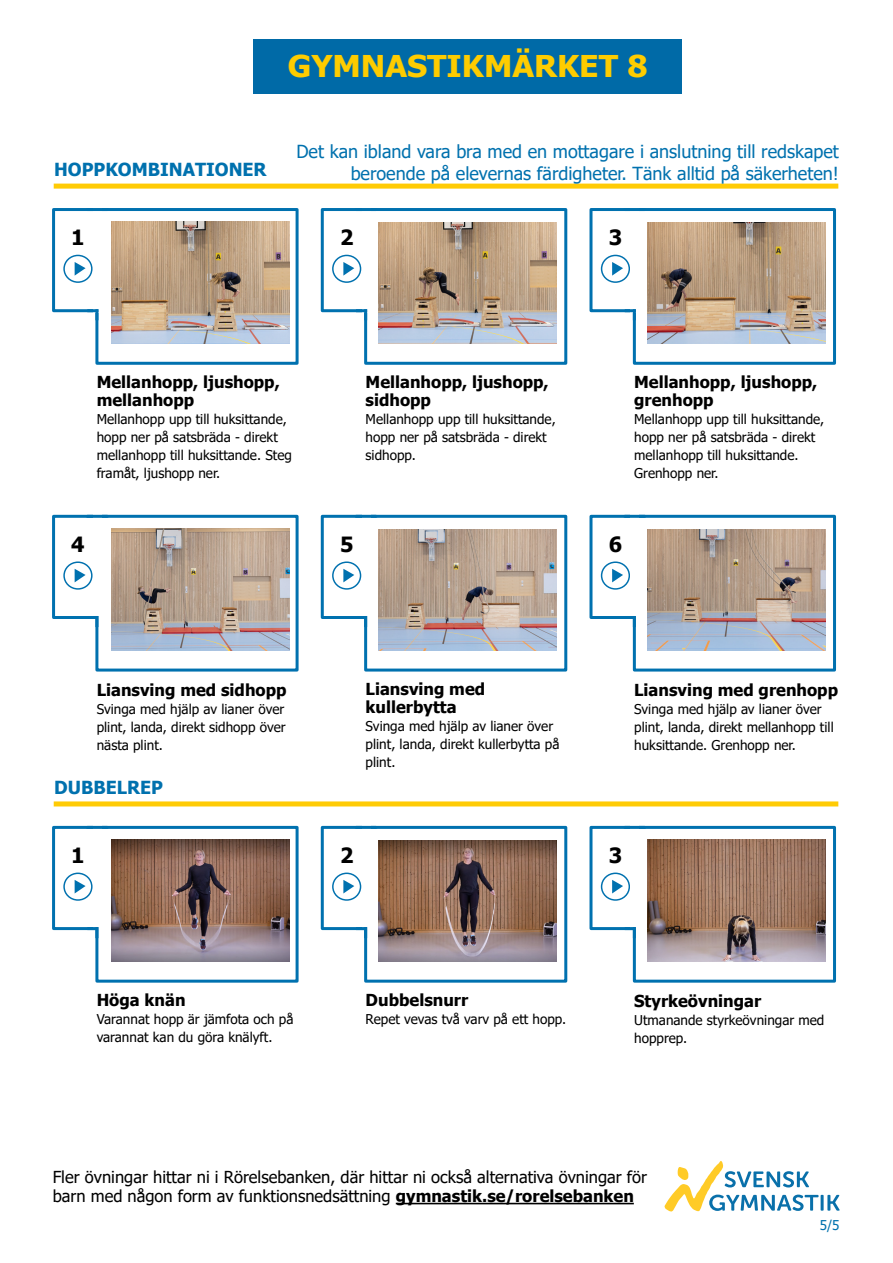
<style>
.page{position:relative;width:893px;height:1263px;background:#fff}
.page>*{position:absolute;margin:0;border:0;box-sizing:border-box;transform-origin:0 0}
.t1{font:700 30px "Tahoma";color:#fecc00;scale:1.06 1}
.t2{font:700 21px "Tahoma";color:#000}
.t3{font:18px/21.6px "Tahoma";color:#0071ae;text-align:right}
.t4{font:700 18px "Tahoma";color:#0071ae}
.t5{font:700 16.5px/18px "Tahoma";color:#000}
.t6{font:16.5px/19.8px "Tahoma";color:#000}
.t7{font:13.5px/18px "Tahoma";color:#000}
.t8{font:13.5px "Tahoma";color:#0071ae}
.s1{font-weight:700}
</style>
<div class="page">
<div style="left:253px;top:39px;width:429px;height:54px;background:#006aa7"></div>
<div style="left:54px;top:184px;width:784px;height:5px;background:#ffcb05"></div>
<div style="left:54px;top:801px;width:784px;height:5px;background:#ffcb05"></div>
<img style="left:112px;top:222px;width:178px;height:122px">
<img style="left:112px;top:840px;width:178px;height:121px">
<img style="left:112px;top:529px;width:178px;height:121px">
<img style="left:378px;top:223px;width:178px;height:121px">
<img style="left:378px;top:840px;width:178px;height:121px">
<img style="left:378px;top:529px;width:178px;height:121px">
<img style="left:647px;top:222px;width:178px;height:122px">
<img style="left:647px;top:529px;width:178px;height:121px">
<img style="left:647px;top:840px;width:178px;height:121px">
<svg style="left:64px;top:255px;width:28px;height:27px"></svg>
<div style="left:63px;top:255px;width:30px;height:28px;border:1px solid #0071af;border-radius:50%"></div>
<svg style="left:75px;top:262px;width:11px;height:14px"></svg>
<svg style="left:64px;top:873px;width:28px;height:27px"></svg>
<div style="left:63px;top:872px;width:30px;height:29px;border:1px solid #0071af;border-radius:50%"></div>
<svg style="left:75px;top:880px;width:11px;height:13px"></svg>
<svg style="left:64px;top:562px;width:28px;height:27px"></svg>
<div style="left:63px;top:561px;width:30px;height:29px;border:1px solid #0071af;border-radius:50%"></div>
<svg style="left:75px;top:569px;width:11px;height:13px"></svg>
<svg style="left:333px;top:255px;width:28px;height:27px"></svg>
<div style="left:332px;top:255px;width:29px;height:28px;border:1px solid #0071af;border-radius:50%"></div>
<svg style="left:343px;top:262px;width:11px;height:14px"></svg>
<svg style="left:333px;top:873px;width:28px;height:27px"></svg>
<div style="left:332px;top:872px;width:29px;height:29px;border:1px solid #0071af;border-radius:50%"></div>
<svg style="left:343px;top:880px;width:11px;height:13px"></svg>
<svg style="left:333px;top:562px;width:28px;height:27px"></svg>
<div style="left:332px;top:561px;width:29px;height:29px;border:1px solid #0071af;border-radius:50%"></div>
<svg style="left:343px;top:569px;width:11px;height:13px"></svg>
<div style="left:601px;top:255px;width:29px;height:28px;border:1px solid #0071af;border-radius:50%"></div>
<svg style="left:612px;top:262px;width:11px;height:14px"></svg>
<svg style="left:602px;top:562px;width:27px;height:27px"></svg>
<div style="left:601px;top:561px;width:29px;height:29px;border:1px solid #0071af;border-radius:50%"></div>
<svg style="left:612px;top:569px;width:11px;height:13px"></svg>
<svg style="left:602px;top:873px;width:27px;height:27px"></svg>
<div style="left:601px;top:872px;width:29px;height:29px;border:1px solid #0071af;border-radius:50%"></div>
<svg style="left:612px;top:880px;width:11px;height:13px"></svg>
<div style="left:52px;top:208px;width:46px;height:104px;border:3px solid #0071af"></div>
<div style="left:95px;top:208px;width:204px;height:157px;border:3px solid #0071af"></div>
<div style="left:93px;top:208px;width:9px;height:104px;background:#fff"></div>
<hr style="left:87px;top:208px;width:20px;height:3px;background:#0071af">
<svg style="left:87px;top:309px;width:11px;height:11px"></svg>
<div style="left:52px;top:826px;width:46px;height:104px;border:3px solid #0071af"></div>
<div style="left:95px;top:826px;width:204px;height:157px;border:3px solid #0071af"></div>
<div style="left:93px;top:826px;width:9px;height:104px;background:#fff"></div>
<hr style="left:87px;top:826px;width:20px;height:3px;background:#0071af">
<svg style="left:87px;top:927px;width:11px;height:11px"></svg>
<div style="left:52px;top:515px;width:46px;height:104px;border:3px solid #0071af"></div>
<div style="left:95px;top:515px;width:204px;height:156px;border:3px solid #0071af"></div>
<div style="left:93px;top:515px;width:9px;height:104px;background:#fff"></div>
<hr style="left:87px;top:515px;width:20px;height:3px;background:#0071af">
<svg style="left:87px;top:616px;width:11px;height:11px"></svg>
<div style="left:321px;top:208px;width:46px;height:104px;border:3px solid #0071af"></div>
<div style="left:364px;top:208px;width:203px;height:157px;border:3px solid #0071af"></div>
<div style="left:362px;top:208px;width:8px;height:104px;background:#fff"></div>
<hr style="left:356px;top:208px;width:20px;height:3px;background:#0071af">
<svg style="left:356px;top:309px;width:11px;height:11px"></svg>
<div style="left:321px;top:826px;width:46px;height:104px;border:3px solid #0071af"></div>
<div style="left:364px;top:826px;width:203px;height:157px;border:3px solid #0071af"></div>
<div style="left:362px;top:826px;width:8px;height:104px;background:#fff"></div>
<hr style="left:356px;top:826px;width:20px;height:3px;background:#0071af">
<svg style="left:356px;top:927px;width:11px;height:11px"></svg>
<div style="left:321px;top:515px;width:46px;height:104px;border:3px solid #0071af"></div>
<div style="left:364px;top:515px;width:203px;height:156px;border:3px solid #0071af"></div>
<div style="left:362px;top:515px;width:8px;height:104px;background:#fff"></div>
<hr style="left:356px;top:515px;width:20px;height:3px;background:#0071af">
<svg style="left:356px;top:616px;width:11px;height:11px"></svg>
<div style="left:589px;top:208px;width:47px;height:104px;border:3px solid #0071af"></div>
<div style="left:633px;top:208px;width:203px;height:157px;border:3px solid #0071af"></div>
<div style="left:630px;top:208px;width:9px;height:104px;background:#fff"></div>
<hr style="left:625px;top:208px;width:20px;height:3px;background:#0071af">
<svg style="left:625px;top:309px;width:11px;height:11px"></svg>
<div style="left:589px;top:515px;width:47px;height:104px;border:3px solid #0071af"></div>
<div style="left:633px;top:515px;width:203px;height:156px;border:3px solid #0071af"></div>
<div style="left:630px;top:515px;width:9px;height:104px;background:#fff"></div>
<hr style="left:625px;top:515px;width:20px;height:3px;background:#0071af">
<svg style="left:625px;top:616px;width:11px;height:11px"></svg>
<div style="left:589px;top:826px;width:47px;height:104px;border:3px solid #0071af"></div>
<div style="left:633px;top:826px;width:203px;height:157px;border:3px solid #0071af"></div>
<div style="left:630px;top:826px;width:9px;height:104px;background:#fff"></div>
<hr style="left:625px;top:826px;width:20px;height:3px;background:#0071af">
<svg style="left:625px;top:927px;width:11px;height:11px"></svg>
<hr style="left:396px;top:1203px;width:238px;height:1px;background:#000">
<svg style="left:665px;top:1161px;width:153px;height:50px"></svg>
<hr style="left:821px;top:1195px;width:3px;height:15px;background:#0970aa">
<svg style="left:827px;top:1195px;width:13px;height:15px"></svg>
<h1 class="t1" style="left:288px;top:45px;width:341px">GYMNASTIKMÄRKET 8</h1>
<h3 class="t4" style="left:54px;top:157px;width:214px">HOPPKOMBINATIONER</h3>
<h2 class="t2" style="left:71px;top:223px;width:15px">1</h2>
<h3 class="t3" style="left:296px;top:142px;width:544px">Det kan ibland vara bra med en mottagare i anslutning till redskapet beroende på elevernas färdigheter. Tänk alltid på säkerheten!</h3>
<h2 class="t2" style="left:340px;top:223px;width:15px">2</h2>
<h2 class="t2" style="left:609px;top:223px;width:15px">3</h2>
<p class="t5" style="left:97px;top:374px;width:185px">Mellanhopp, ljushopp, mellanhopp</p>
<p class="t7" style="left:97px;top:411px;width:197px">Mellanhopp upp till huksittande, hopp ner på satsbräda - direkt mellanhopp till huksittande. Steg framåt, ljushopp ner.</p>
<h2 class="t2" style="left:71px;top:529px;width:15px">4</h2>
<p class="t5" style="left:366px;top:374px;width:185px">Mellanhopp, ljushopp, sidhopp</p>
<p class="t7" style="left:366px;top:411px;width:192px">Mellanhopp upp till huksittande, hopp ner på satsbräda - direkt sidhopp.</p>
<h2 class="t2" style="left:340px;top:529px;width:15px">5</h2>
<p class="t5" style="left:634px;top:374px;width:185px">Mellanhopp, ljushopp, grenhopp</p>
<p class="t7" style="left:634px;top:411px;width:192px">Mellanhopp upp till huksittande, hopp ner på satsbräda - direkt mellanhopp till huksittande.<br>Grenhopp ner.</p>
<h2 class="t2" style="left:609px;top:529px;width:15px">6</h2>
<p class="t5" style="left:97px;top:682px;width:191px">Liansving med sidhopp</p>
<p class="t7" style="left:97px;top:701px;width:190px;text-align:justify">Svinga med hjälp av lianer över plint, landa, direkt sidhopp över nästa plint.</p>
<h3 class="t4" style="left:54px;top:775px;width:110px">DUBBELREP</h3>
<h2 class="t2" style="left:71px;top:841px;width:15px">1</h2>
<p class="t5" style="left:366px;top:680px;width:121px">Liansving med kullerbytta</p>
<p class="t7" style="left:366px;top:718px;width:195px">Svinga med hjälp av lianer över plint, landa, direkt kullerbytta på plint.</p>
<h2 class="t2" style="left:340px;top:841px;width:15px">2</h2>
<p class="t5" style="left:634px;top:682px;width:205px">Liansving med grenhopp</p>
<p class="t7" style="left:634px;top:701px;width:201px">Svinga med hjälp av lianer över plint, landa, direkt mellanhopp till huksittande. Grenhopp ner.</p>
<h2 class="t2" style="left:609px;top:841px;width:15px">3</h2>
<p class="t5" style="left:97px;top:991px;width:90px">Höga knän</p>
<p class="t7" style="left:97px;top:1011px;width:198px">Varannat hopp är jämfota och på varannat kan du göra knälyft.</p>
<p class="t5" style="left:366px;top:991px;width:104px">Dubbelsnurr</p>
<p class="t7" style="left:366px;top:1011px;width:202px">Repet vevas två varv på ett hopp.</p>
<p class="t5" style="left:634px;top:993px;width:128px">Styrkeövningar</p>
<p class="t7" style="left:634px;top:1012px;width:192px">Utmanande styrkeövningar med hopprep.</p>
<p class="t6" style="left:53px;top:1167px;width:596px">Fler övningar hittar ni i Rörelsebanken, där hittar ni också alternativa övningar för barn med någon form av funktionsnedsättning <span class="s1">gymnastik.se/rorelsebanken</span></p>
<p class="t8" style="left:820px;top:1215px;width:21px">5/5</p>
</div>
